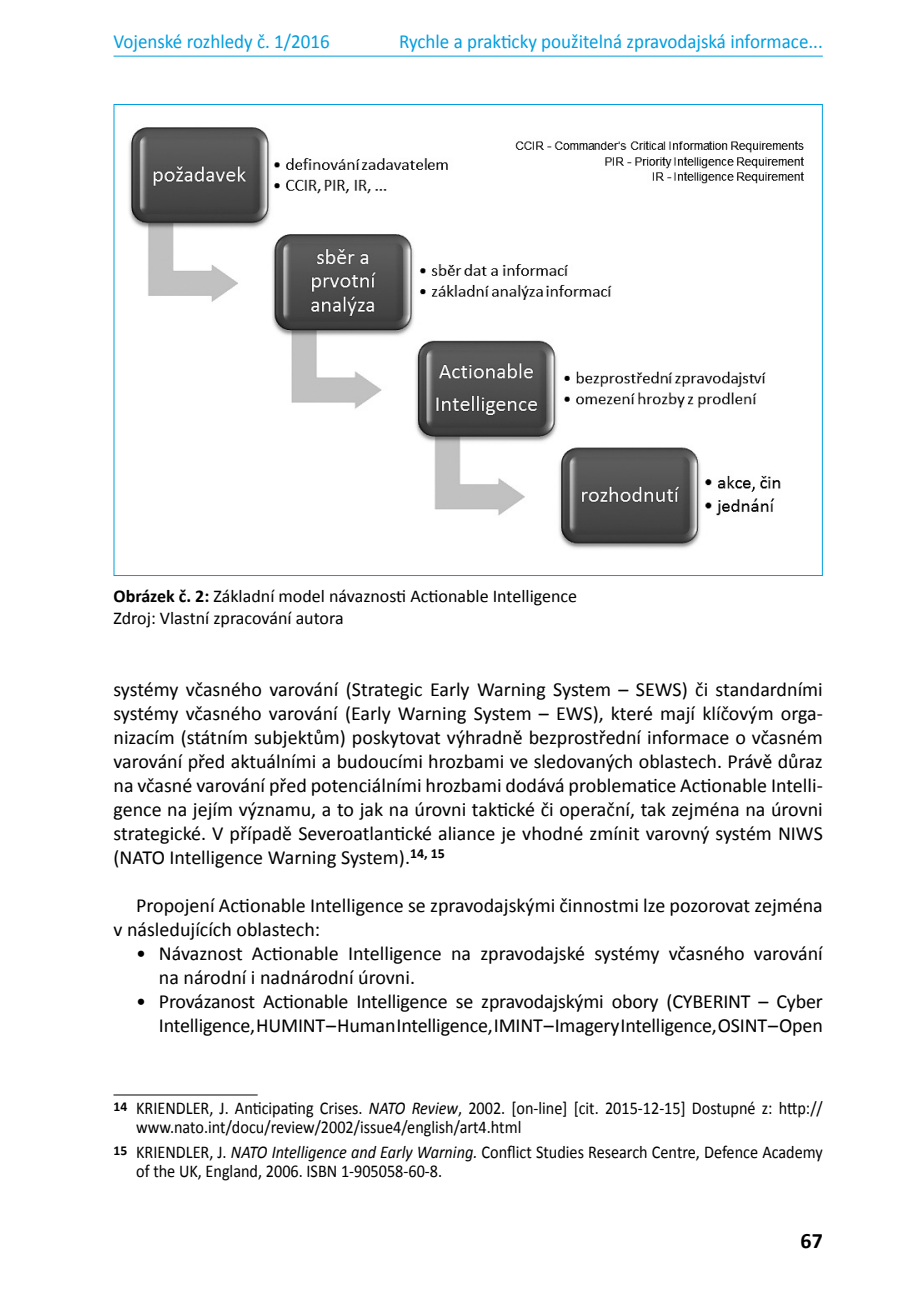
<style>
.page{position:relative;width:908px;height:1304px;background:#fff}
.page>*{position:absolute;margin:0;border:0;box-sizing:border-box;transform-origin:0 0}
.t1{font:700 22px "Calibri";color:#000}
.t2{font:20px/24px "Calibri";letter-spacing:-.01em;color:#000}
.t3{font:20px "Calibri";color:#009ee0;scale:.95 1}
.t4{font:18px/19px "Calibri";color:#000;scale:.9 1}
.t5{font:18px/22px "Calibri";color:#000}
.s1{font-weight:700}
.s2{font-style:italic}
</style>
<div class="page">
<hr style="left:113px;top:56px;width:709px;height:1px;background:#009ee0">
<hr style="left:113px;top:1094px;width:144px;height:1px;background:#000">
<img style="left:128px;top:127px;width:676px;height:422px">
<p class="t3" style="left:113px;top:29px;width:229px">Vojenské rozhledy č. 1/2016</p>
<p class="t3" style="left:399px;top:29px;width:447px">Rychle a prakticky použitelná zpravodajská informace...</p>
<p class="t5" style="left:113px;top:585px;width:465px"><span class="s1">Obrázek č. 2:</span> Základní model návaznosti Actionable Intelligence<br>Zdroj: Vlastní zpracování autora</p>
<p class="t2" style="left:113px;top:677px;width:710px;text-align:justify">systémy včasného varování (Strategic Early Warning System – SEWS) či standardními systémy včasného varování (Early Warning System – EWS), které mají klíčovým orga&shy;nizacím (státním subjektům) poskytovat výhradně bezprostřední informace o včasném varování před aktuálními a budoucími hrozbami ve sledovaných oblastech. Právě důraz na včasné varování před potenciálními hrozbami dodává problematice Actionable Intelli&shy;gence na -jejím významu, a to jak na úrovni taktické či operační, tak zejména na úrovni strategické. V -případě Severoatlantické aliance je vhodné zmínit varovný systém NIWS (NATO Intelligence Warning System).<sup>14,</sup> <sup>15</sup></p>
<p class="t2" style="left:113px;top:893px;width:710px;text-indent:23px">Propojení Actionable Intelligence se zpravodajskými činnostmi lze pozorovat zejména v následujících oblastech:</p>
<p class="t2" style="left:159px;top:941px;width:665px;text-indent:-23px">• Návaznost Actionable Intelligence na zpravodajské systémy včasného varování na národní i nadnárodní úrovni.</p>
<p class="t2" style="left:136px;top:989px;width:688px;text-align:right">• Provázanost Actionable Intelligence se zpravodajskými obory (CYBERINT – Cyber<br>Intelligence, HUMINT – Human Intelligence, IMINT – Imagery Intelligence, OSINT–Open</p>
<p class="t4" style="left:136px;top:1099px;width:764px;text-indent:-23px"><sup>14</sup> KRIENDLER, J. Anticipating Crises. <span class="s2">NATO Review</span>, 2002. [on-line] [cit. 2015-12-15] Dostupné z: http:// www.nato.int/docu/review/2002/issue4/english/art4.html</p>
<p class="t4" style="left:136px;top:1143px;width:764px;text-indent:-23px"><sup>15</sup> KRIENDLER, J. <span class="s2">NATO Intelligence and Early Warning.</span> Conflict Studies Research Centre, Defence Academy of the UK, England, 2006. ISBN 1-905058-60-8.</p>
<p class="t1" style="left:800px;top:1227px;width:24px">67</p>
</div>
